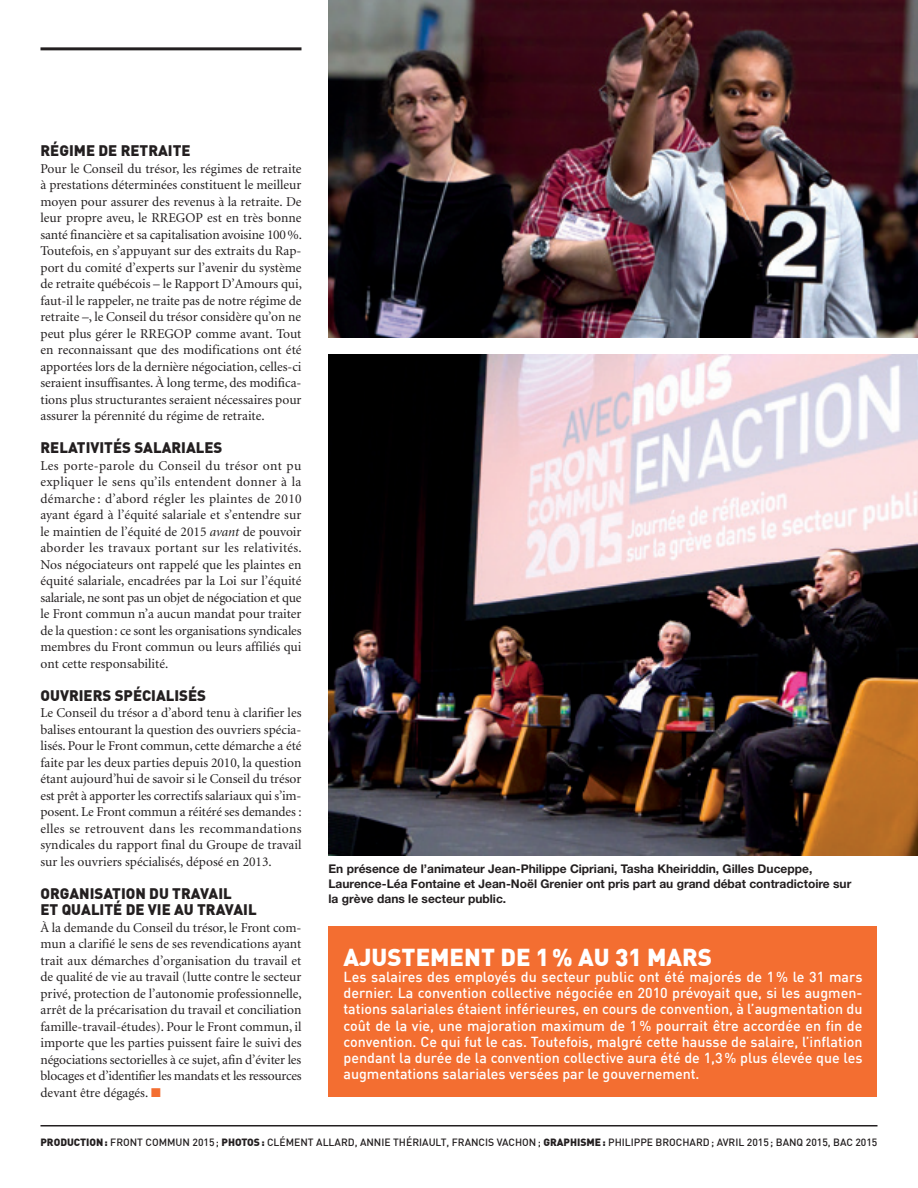
<style>
.page{position:relative;width:918px;height:1188px;background:#fff}
.page>*{position:absolute;margin:0;border:0;box-sizing:border-box;transform-origin:0 0}
.intertitre_DIN_10pt{font:900 24px "DIN";color:#fff}
.intertitre_DIN_10pt-2{font:900 15px/16.5px "DIN";color:#231f20}
.texte_courant_8_5pt{font:500 14.25px/16.2px "DIN";color:#fff;text-align:justify}
.texte_courant_8_5pt-2{font:13.5px/16.5px "Minion";color:#231f20;text-align:justify}
.bas_de_vignette{font:700 12px/15px "Helvetica Neue";color:#231f20}
.texte_courant_8_5pt-3{font:500 10.35px "DIN";color:#231f20}
.s1{font-style:italic}
.s2{color:#f36e31}
.s3{font-weight:900}
</style>
<div class="page">
<hr style="left:40px;top:1125px;width:838px;height:1px;background:#231f20">
<div style="left:328px;top:926px;width:550px;height:170px;background:#f36e31"></div>
<img style="left:328px;top:0;width:590px;height:338px">
<img style="left:328px;top:354px;width:590px;height:501px">
<hr style="left:40px;top:47px;width:262px;height:3px;background:#231f20">
<p class="intertitre_DIN_10pt-2" style="left:40px;top:142px;width:152px">RÉGIME DE RETRAITE</p>
<p class="texte_courant_8_5pt-2" style="left:40px;top:160px;width:263px">Pour le Conseil du trésor, les régimes de retraite à prestations déterminées constituent le meilleur moyen pour assurer des revenus à la retraite. De leur propre aveu, le RREGOP est en très bonne santé financière et sa capitalisation avoisine 100%.<br>Toutefois, en s’appuyant sur des extraits du Rap&shy;port du comité d’experts sur l’avenir du système de retraite québécois – le Rapport D’Amours qui, faut-il le rappeler, ne traite pas de notre régime de retraite –, le Conseil du trésor considère qu’on ne peut plus gérer le RREGOP comme avant. Tout en reconnaissant que des modifications ont été apportées lors de la dernière négociation, celles-ci seraient insuffisantes. À long terme, des modifica&shy;tions plus structurantes seraient nécessaires pour assurer la pérennité du régime de retraite.</p>
<p class="intertitre_DIN_10pt-2" style="left:40px;top:439px;width:184px">RELATIVITÉS SALARIALES</p>
<p class="texte_courant_8_5pt-2" style="left:40px;top:457px;width:263px">Les porte-parole du Conseil du trésor ont pu expliquer le sens qu’ils entendent donner à la démarche : d’abord régler les plaintes de 2010 ayant égard à l’équité salariale et s’entendre sur le maintien de l’équité de 2015 <span class="s1">avant</span> de pouvoir aborder les travaux portant sur les relativités.<br>Nos négociateurs ont rappelé que les plaintes en équité salariale, encadrées par la Loi sur l’équité salariale, ne sont pas un objet de négociation et que le Front commun n’a aucun mandat pour traiter de la question: ce sont les organisations syndicales membres du Front commun ou leurs affiliés qui ont cette responsabilité.</p>
<p class="intertitre_DIN_10pt-2" style="left:40px;top:686px;width:167px">OUVRIERS SPÉCIALISÉS</p>
<p class="texte_courant_8_5pt-2" style="left:40px;top:705px;width:263px">Le Conseil du trésor a d’abord tenu à clarifier les balises entourant la question des ouvriers spécia&shy;lisés. Pour le Front commun, cette démarche a été faite par les deux parties depuis 2010, la question étant aujourd’hui de savoir si le Conseil du trésor est prêt à apporter les correctifs salariaux qui s’im&shy;posent. Le Front commun a réitéré ses demandes : elles se retrouvent dans les recommandations syndicales du rapport final du Groupe de travail sur les ouvriers spécialisés, déposé en 2013.</p>
<p class="intertitre_DIN_10pt-2" style="left:40px;top:884px;width:218px">ORGANISATION DU TRAVAIL<br>ET QUALITÉ DE VIE AU TRAVAIL</p>
<p class="texte_courant_8_5pt-2" style="left:40px;top:919px;width:263px">À la demande du Conseil du trésor, le Front com&shy;mun a clarifié le sens de ses revendications ayant trait aux démarches d’organisation du travail et de qualité de vie au travail (lutte contre le secteur privé, protection de l’autonomie professionnelle, arrêt de la précarisation du travail et conciliation famille-travail-études). Pour le Front commun, il importe que les parties puissent faire le suivi des négociations sectorielles à ce sujet, afin d’éviter les blocages et d’identifier les mandats et les ressources devant être dégagés. <span class="s2">■</span></p>
<p class="bas_de_vignette" style="left:328px;top:861px;width:524px">En présence de l’animateur Jean-Philippe Cipriani, Tasha Kheiriddin, Gilles Duceppe,<br>Laurence-Léa Fontaine et Jean-Noël Grenier ont pris part au grand débat contradictoire sur la grève dans le secteur public.</p>
<p class="intertitre_DIN_10pt" style="left:344px;top:941px;width:370px">AJUSTEMENT DE 1% AU 31 MARS</p>
<p class="texte_courant_8_5pt" style="left:344px;top:968px;width:521px">Les salaires des employés du secteur public ont été majorés de 1% le 31 mars dernier. La convention collective négociée en 2010 prévoyait que, si les augmen&shy;tations salariales étaient inférieures, en cours de convention, à l’augmentation du coût de la vie, une majoration maximum de 1% pourrait être accordée en fin de convention. Ce qui fut le cas. Toutefois, malgré cette hausse de salaire, l’inflation pendant la durée de la convention collective aura été de 1,3% plus élevée que les augmentations salariales versées par le gouvernement.</p>
<p class="texte_courant_8_5pt-3" style="left:40px;top:1136px;width:838px"><span class="s3">PRODUCTION:</span> FRONT COMMUN 2015; <span class="s3">PHOTOS:</span> CLÉMENT ALLARD, ANNIE THÉRIAULT, FRANCIS VACHON; <span class="s3">GRAPHISME:</span> PHILIPPE BROCHARD; AVRIL 2015; BANQ 2015, BAC 2015</p>
</div>
